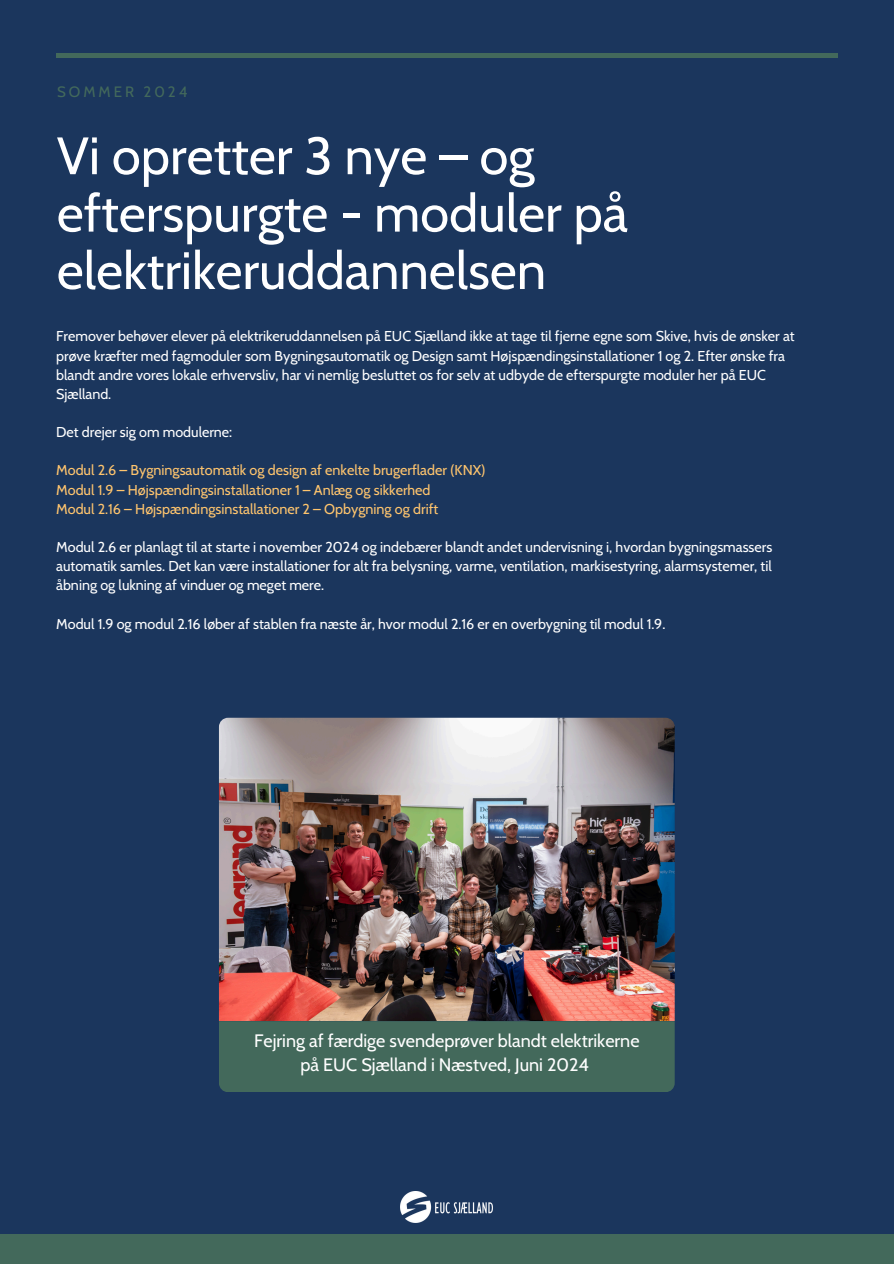
<style>
.page{position:relative;width:894px;height:1264px;background:#fff}
.page>*{position:absolute;margin:0;border:0;box-sizing:border-box;transform-origin:0 0}
.t1{font:52.5px/57.3px "Cabin";color:#fff}
.t2{font:18px/24.8px "Cabin";color:#fff;text-align:center}
.t3{font:15px "Cabin";letter-spacing:.2em;color:#43695b}
.t4{font:14.25px/19.2px "Cabin";color:#fff}
.t5{font:14.25px "Cabin";color:#ffc56e}
</style>
<div class="page">
<div style="left:0;top:0;width:893px;height:1263px;background:#1b365d"></div>
<div style="left:0;top:1234px;width:893px;height:29px;background:#43695b"></div>
<div style="left:56px;top:53px;width:781px;height:5px;background:#43695b"></div>
<img style="left:401px;top:1191px;width:91px;height:31px">
<div style="left:219px;top:1021px;width:455px;height:71px;background:#43695b"></div>
<img style="left:219px;top:717px;width:455px;height:303px">
<h3 class="t3" style="left:57px;top:82px;width:132px">SOMMER 2024</h3>
<p class="t1" style="left:57px;top:127px;width:572px">Vi opretter 3 nye – og efterspurgte - moduler på elektrikeruddannelsen</p>
<p class="t4" style="left:56px;top:327px;width:739px">Fremover behøver elever på elektrikeruddannelsen på EUC Sjælland ikke at tage til fjerne egne som Skive, hvis de ønsker at prøve kræfter med fagmoduler som Bygningsautomatik og Design samt Højspændingsinstallationer 1 og 2. Efter ønske fra blandt andre vores lokale erhvervsliv, har vi nemlig besluttet os for selv at udbyde de efterspurgte moduler her på EUC Sjælland.</p>
<p class="t4" style="left:56px;top:422px;width:177px">Det drejer sig om modulerne:</p>
<p class="t5" style="left:56px;top:461px;width:431px">Modul 2.6 – Bygningsautomatik og design af enkelte brugerflader (KNX)</p>
<p class="t5" style="left:56px;top:481px;width:376px">Modul 1.9 – Højspændingsinstallationer 1 – Anlæg og sikkerhed</p>
<p class="t5" style="left:56px;top:500px;width:383px">Modul 2.16 – Højspændingsinstallationer 2 – Opbygning og drift</p>
<p class="t4" style="left:56px;top:537px;width:717px;text-align:justify">Modul 2.6 er planlagt til at starte i november 2024 og indebærer blandt andet undervisning i, hvordan bygningsmassers automatik samles. Det kan være installationer for alt fra belysning, varme, ventilation, markisestyring, alarmsystemer, til åbning og lukning af vinduer og meget mere.</p>
<p class="t4" style="left:56px;top:614px;width:610px">Modul 1.9 og modul 2.16 løber af stablen fra næste år, hvor modul 2.16 er en overbygning til modul 1.9.</p>
<p class="t2" style="left:254px;top:1027px;width:387px">Fejring af færdige svendeprøver blandt elektrikerne på EUC Sjælland i Næstved, Juni 2024</p>
</div>
